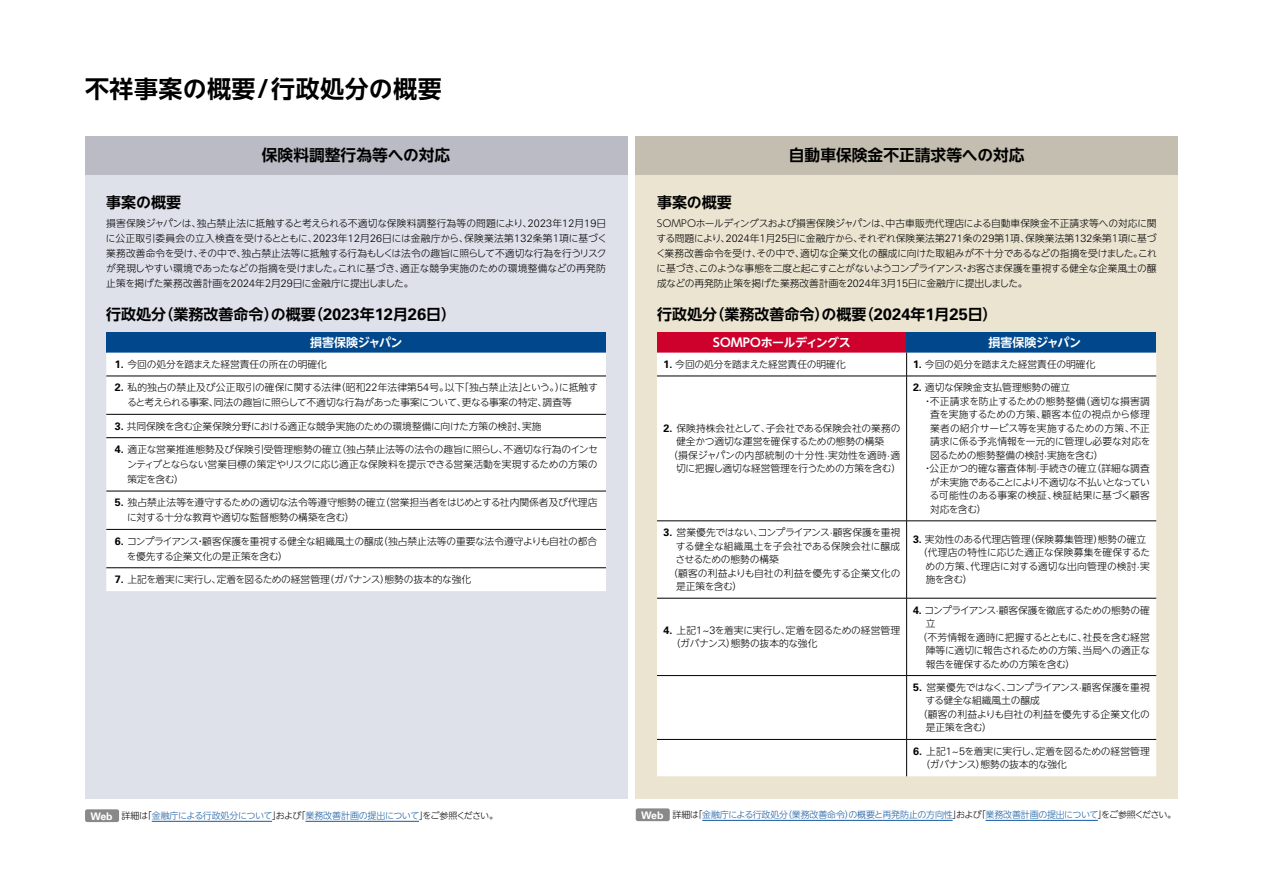
<style>
.page{position:relative;width:1263px;height:893px;background:#fff}
.page>*{position:absolute;margin:0;border:0;box-sizing:border-box;transform-origin:0 0}
.t1{font:700 24px "UD Shin Go NT Pro De";letter-spacing:.02em;color:#000}
.t2{font:700 15.75px "UD Shin Go NT Pro De";color:#000}
.t3{font:700 15px "UD Shin Go NT Pro De";color:#000}
.t4{font:700 12px "UD Shin Go NT Pro De";letter-spacing:-.045em;color:#fff}
.t5{font:700 12px "UD Shin Go NT Pro De";letter-spacing:-.065em;color:#fff}
.t6{font:300 9.75px/15px "UD Shin Go NT Pro";letter-spacing:-.015em;color:#000}
.t7{font:300 9.75px "UD Shin Go NT Pro";letter-spacing:.01em;color:#000}
.t8{font:300 9.75px "UD Shin Go NT Pro";letter-spacing:.015em;color:#000}
.t9{font:300 9.75px "UD Shin Go NT Pro";letter-spacing:-.04em;color:#000}
.t10{font:300 9.75px "UD Shin Go NT Pro";letter-spacing:-.05em;color:#000}
.t11{font:300 9.75px "UD Shin Go NT Pro";letter-spacing:-.045em;color:#000}
.t12{font:300 9.75px "UD Shin Go NT Pro";letter-spacing:.005em;color:#000}
.t13{font:300 9.75px "UD Shin Go NT Pro";letter-spacing:.02em;color:#000}
.t14{font:300 9.75px "UD Shin Go NT Pro";letter-spacing:-.065em;color:#000}
.t15{font:300 9px "UD Shin Go NT Pro";letter-spacing:-.035em;color:#15599f}
.s1{font-family:"Univers LTCYR 65";font-size:26.4px}
.s2{font-family:"Univers LTCYR 45";font-size:10.8px}
.s3{font-family:"Univers LTCYR 65";font-size:16.5px}
.s4{font-family:"Univers LTCYR 65";font-weight:700;font-size:10.8px}
.s5{font-family:"Univers LTCYR 65";font-weight:700;font-size:10.5px;color:#fff}
.s6{color:#000}
</style>
<div class="page">
<div style="left:636px;top:136px;width:542px;height:663px;background:#eae4d1"></div>
<div style="left:85px;top:136px;width:542px;height:663px;background:#dfe1ea"></div>
<div style="left:657px;top:332px;width:250px;height:21px;background:#ce002c"></div>
<div style="left:907px;top:332px;width:249px;height:21px;background:#00478b"></div>
<div style="left:657px;top:353px;width:499px;height:423px;background:#fff"></div>
<hr style="left:657px;top:376px;width:250px;height:1px;background:#000">
<hr style="left:657px;top:521px;width:250px;height:1px;background:#000">
<hr style="left:657px;top:598px;width:250px;height:1px;background:#000">
<hr style="left:657px;top:675px;width:250px;height:1px;background:#000">
<hr style="left:657px;top:739px;width:250px;height:1px;background:#000">
<svg style="left:906px;top:353px;width:1px;height:23px"></svg>
<hr style="left:906px;top:376px;width:1px;height:145px;background:#000">
<hr style="left:906px;top:521px;width:1px;height:77px;background:#000">
<hr style="left:906px;top:598px;width:1px;height:77px;background:#000">
<hr style="left:906px;top:676px;width:1px;height:63px;background:#000">
<hr style="left:906px;top:740px;width:1px;height:36px;background:#000">
<hr style="left:907px;top:376px;width:249px;height:1px;background:#000">
<hr style="left:907px;top:521px;width:249px;height:1px;background:#000">
<hr style="left:907px;top:598px;width:249px;height:1px;background:#000">
<hr style="left:907px;top:675px;width:249px;height:1px;background:#000">
<hr style="left:907px;top:739px;width:249px;height:1px;background:#000">
<div style="left:106px;top:332px;width:500px;height:21px;background:#00478b"></div>
<div style="left:106px;top:353px;width:500px;height:238px;background:#fff"></div>
<hr style="left:106px;top:376px;width:500px;height:1px;background:#000">
<hr style="left:106px;top:414px;width:500px;height:1px;background:#000">
<hr style="left:106px;top:437px;width:500px;height:1px;background:#000">
<hr style="left:106px;top:491px;width:500px;height:1px;background:#000">
<hr style="left:106px;top:529px;width:500px;height:1px;background:#000">
<hr style="left:106px;top:567px;width:500px;height:1px;background:#000">
<hr style="left:152px;top:821px;width:120px;height:1px;background:#15599f">
<hr style="left:305px;top:821px;width:114px;height:1px;background:#15599f">
<div style="left:85px;top:809px;width:34px;height:13px;background:#898989;border-radius:2px"></div>
<div style="left:636px;top:136px;width:542px;height:38px;background:#c3beaf"></div>
<div style="left:85px;top:136px;width:542px;height:38px;background:#babbc4"></div>
<hr style="left:702px;top:820px;width:251px;height:1px;background:#15599f">
<hr style="left:985px;top:820px;width:113px;height:1px;background:#15599f">
<div style="left:636px;top:808px;width:34px;height:13px;background:#898989;border-radius:2px"></div>
<h1 class="t1" style="left:85px;top:69px;width:358px">不祥事案の概要<span class="s1">/</span>行政処分の概要</h1>
<h2 class="t2" style="left:262px;top:142px;width:190px">保険料調整行為等への対応</h2>
<h2 class="t2" style="left:789px;top:142px;width:237px">自動車保険金不正請求等への対応</h2>
<h3 class="t3" style="left:106px;top:190px;width:76px">事案の概要</h3>
<p class="t6" style="left:106px;top:216px;width:503px">損害保険ジャパンは、独占禁止法に抵触すると考えられる不適切な保険料調整行為等の問題により、<span class="s2">2023</span>年<span class="s2">12</span>月<span class="s2">19</span>日に公正取引委員会の立入検査を受けるとともに、<span class="s2">2023</span>年<span class="s2">12</span>月<span class="s2">26</span>日には金融庁から、保険業法第<span class="s2">132</span>条第１項に基づく業務改善命令を受け、その中で、独占禁止法等に抵触する行為もしくは法令の趣旨に照らして不適切な行為を行うリスクが発現しやすい環境であったなどの指摘を受けました。これに基づき、適正な競争実施のための環境整備などの再発防止策を掲げた業務改善計画を<span class="s2">2024</span>年２月<span class="s2">29</span>日に金融庁に提出しました。</p>
<h3 class="t3" style="left:106px;top:302px;width:351px">行政処分（業務改善命令）の概要（<span class="s3">2023</span>年<span class="s3">12</span>月<span class="s3">26</span>日）</h3>
<h3 class="t3" style="left:657px;top:302px;width:342px">行政処分（業務改善命令）の概要（<span class="s3">2024</span>年<span class="s3">1</span>月<span class="s3">25</span>日）</h3>
<p class="t5" style="left:711px;top:333px;width:142px">ＳＯＭＰＯホールディングス</p>
<p class="t4" style="left:988px;top:333px;width:94px">損害保険ジャパン</p>
<p class="t6" style="left:663px;top:356px;width:184px"><span class="s4">1.</span> 今回の処分を踏まえた経営責任の明確化</p>
<p class="t6" style="left:913px;top:356px;width:184px"><span class="s4">1.</span> 今回の処分を踏まえた経営責任の明確化</p>
<h3 class="t3" style="left:657px;top:190px;width:76px">事案の概要</h3>
<p class="t6" style="left:655px;top:216px;width:504px;text-align:justify">ＳＯＭＰＯホールディングスおよび損害保険ジャパンは、中古車販売代理店による自動車保険金不正請求等への対応に関する問題により、<span class="s2">2024</span>年１月<span class="s2">25</span>日に金融庁から、それぞれ保険業法第<span class="s2">271</span>条の<span class="s2">29</span>第１項、保険業法第<span class="s2">132</span>条第１項に基づく業務改善命令を受け、その中で、適切な企業文化の醸成に向けた取組みが不十分であるなどの指摘を受けました。これに基づき、このような事態を二度と起こすことがないようコンプライアンス・お客さま保護を重視する健全な企業風土の醸成などの再発防止策を掲げた業務改善計画を<span class="s2">2024</span>年３月<span class="s2">15</span>日に金融庁に提出しました。</p>
<p class="t4" style="left:310px;top:333px;width:94px">損害保険ジャパン</p>
<p class="t6" style="left:115px;top:356px;width:214px"><span class="s4">1.</span> 今回の処分を踏まえた経営責任の所在の明確化</p>
<p class="t6" style="left:127px;top:380px;width:472px;text-indent:-12px"><span class="s4">2.</span> 私的独占の禁止及び公正取引の確保に関する法律（昭和<span class="s2">22</span>年法律第<span class="s2">54</span>号。以下「独占禁止法」という。）に抵触すると考えられる事案、同法の趣旨に照らして不適切な行為があった事案について、更なる事案の特定、調査等</p>
<p class="t6" style="left:115px;top:418px;width:428px"><span class="s4">3.</span> 共同保険を含む企業保険分野における適正な競争実施のための環境整備に向けた方策の検討、実施</p>
<p class="t6" style="left:127px;top:441px;width:472px;text-align:justify;text-indent:-12px"><span class="s4">4.</span> 適正な営業推進態勢及び保険引受管理態勢の確立（独占禁止法等の法令の趣旨に照らし、不適切な行為のインセンティブとならない営業目標の策定やリスクに応じ適正な保険料を提示できる営業活動を実現するための方策の策定を含む）</p>
<p class="t6" style="left:127px;top:495px;width:472px;text-indent:-12px"><span class="s4">5.</span> 独占禁止法等を遵守するための適切な法令等遵守態勢の確立（営業担当者をはじめとする社内関係者及び代理店に対する十分な教育や適切な監督態勢の構築を含む）</p>
<p class="t6" style="left:127px;top:533px;width:472px;text-indent:-12px"><span class="s4">6.</span> コンプライアンス・顧客保護を重視する健全な組織風土の醸成（独占禁止法等の重要な法令遵守よりも自社の都合を優先する企業文化の是正策を含む）</p>
<p class="t6" style="left:115px;top:572px;width:358px"><span class="s4">7.</span> 上記を着実に実行し、定着を図るための経営管理（ガバナンス）態勢の抜本的な強化</p>
<p class="t6" style="left:913px;top:380px;width:159px"><span class="s4">2.</span> 適切な保険金支払管理態勢の確立</p>
<p class="t13" style="left:923px;top:393px;width:229px">・不正請求を防止するための態勢整備（適切な損害調</p>
<p class="t8" style="left:930px;top:407px;width:221px">査を実施するための方策、顧客本位の視点から修理</p>
<p class="t6" style="left:930px;top:420px;width:221px">業者の紹介サービス等を実施するための方策、不正</p>
<p class="t6" style="left:930px;top:434px;width:222px">請求に係る予兆情報を一元的に管理し必要な対応を</p>
<p class="t6" style="left:930px;top:447px;width:175px">図るための態勢整備の検討<span class="s2">·</span>実施を含む）</p>
<p class="t6" style="left:923px;top:461px;width:229px">・公正かつ的確な審査体制<span class="s2">·</span>手続きの確立（詳細な調査</p>
<p class="t14" style="left:930px;top:474px;width:222px">が未実施であることにより不適切な不払いとなってい</p>
<p class="t8" style="left:929px;top:488px;width:222px">る可能性のある事案の検証、検証結果に基づく顧客</p>
<p class="t6" style="left:930px;top:501px;width:58px">対応を含む）</p>
<p class="t12" style="left:663px;top:420px;width:239px"><span class="s4">2.</span> 保険持株会社として、子会社である保険会社の業務の</p>
<p class="t6" style="left:676px;top:434px;width:210px">健全かつ適切な運営を確保するための態勢の構築</p>
<p class="t8" style="left:663px;top:447px;width:238px">　（損保ジャパンの内部統制の十分性<span class="s2">·</span>実効性を適時<span class="s2">·</span>適</p>
<p class="t9" style="left:676px;top:461px;width:226px">切に把握し適切な経営管理を行うための方策を含む）</p>
<p class="t10" style="left:663px;top:525px;width:238px"><span class="s4">3.</span> 営業優先ではない、コンプライアンス<span class="s2">·</span>顧客保護を重視</p>
<p class="t6" style="left:676px;top:538px;width:226px">する健全な組織風土を子会社である保険会社に醸成</p>
<p class="t6" style="left:675px;top:552px;width:105px">させるための態勢の構築</p>
<p class="t7" style="left:663px;top:565px;width:238px">　（顧客の利益よりも自社の利益を優先する企業文化の</p>
<p class="t6" style="left:676px;top:579px;width:68px">是正策を含む）</p>
<p class="t6" style="left:913px;top:531px;width:235px"><span class="s4">3.</span> 実効性のある代理店管理（保険募集管理）態勢の確立</p>
<p class="t6" style="left:913px;top:545px;width:239px">　（代理店の特性に応じた適正な保険募集を確保するた</p>
<p class="t7" style="left:925px;top:558px;width:226px">めの方策、代理店に対する適切な出向管理の検討<span class="s2">·</span>実</p>
<p class="t6" style="left:926px;top:572px;width:48px">施を含む）</p>
<p class="t15" style="left:90px;top:808px;width:409px"><span class="s5">Web</span> <span class="s6">詳細は「</span>金融庁による行政処分について<span class="s6">」および「</span>業務改善計画の提出について<span class="s6">」をご参照ください。</span></p>
<p class="t6" style="left:671px;top:623px;width:231px;line-height:13.5px;text-indent:-7px"><span class="s4">4.</span> 上記<span class="s2">1~3</span>を着実に実行し、定着を図るための経営管理（ガバナンス）態勢の抜本的な強化</p>
<p class="t11" style="left:913px;top:602px;width:238px"><span class="s4">4.</span> コンプライアンス<span class="s2">·</span>顧客保護を徹底するための態勢の確</p>
<p class="t6" style="left:926px;top:615px;width:11px">立</p>
<p class="t6" style="left:913px;top:629px;width:238px">　（不芳情報を適時に把握するとともに、社長を含む経営</p>
<p class="t6" style="left:926px;top:642px;width:226px">陣等に適切に報告されるための方策、当局への適正な</p>
<p class="t10" style="left:926px;top:656px;width:151px">報告を確保するための方策を含む）</p>
<p class="t9" style="left:913px;top:679px;width:238px"><span class="s4">5.</span> 営業優先ではなく、コンプライアンス<span class="s2">·</span>顧客保護を重視</p>
<p class="t6" style="left:925px;top:693px;width:116px">する健全な組織風土の醸成</p>
<p class="t7" style="left:913px;top:706px;width:238px">　（顧客の利益よりも自社の利益を優先する企業文化の</p>
<p class="t6" style="left:926px;top:720px;width:68px">是正策を含む）</p>
<p class="t6" style="left:920px;top:744px;width:231px;line-height:13.5px;text-indent:-7px"><span class="s4">6.</span> 上記<span class="s2">1~5</span>を着実に実行し、定着を図るための経営管理（ガバナンス）態勢の抜本的な強化</p>
<p class="t15" style="left:641px;top:807px;width:536px"><span class="s5">Web</span> <span class="s6">詳細は「</span>金融庁による行政処分（業務改善命令）の概要と再発防止の方向性<span class="s6">」および「</span>業務改善計画の提出について<span class="s6">」をご参照ください。</span></p>
</div>
